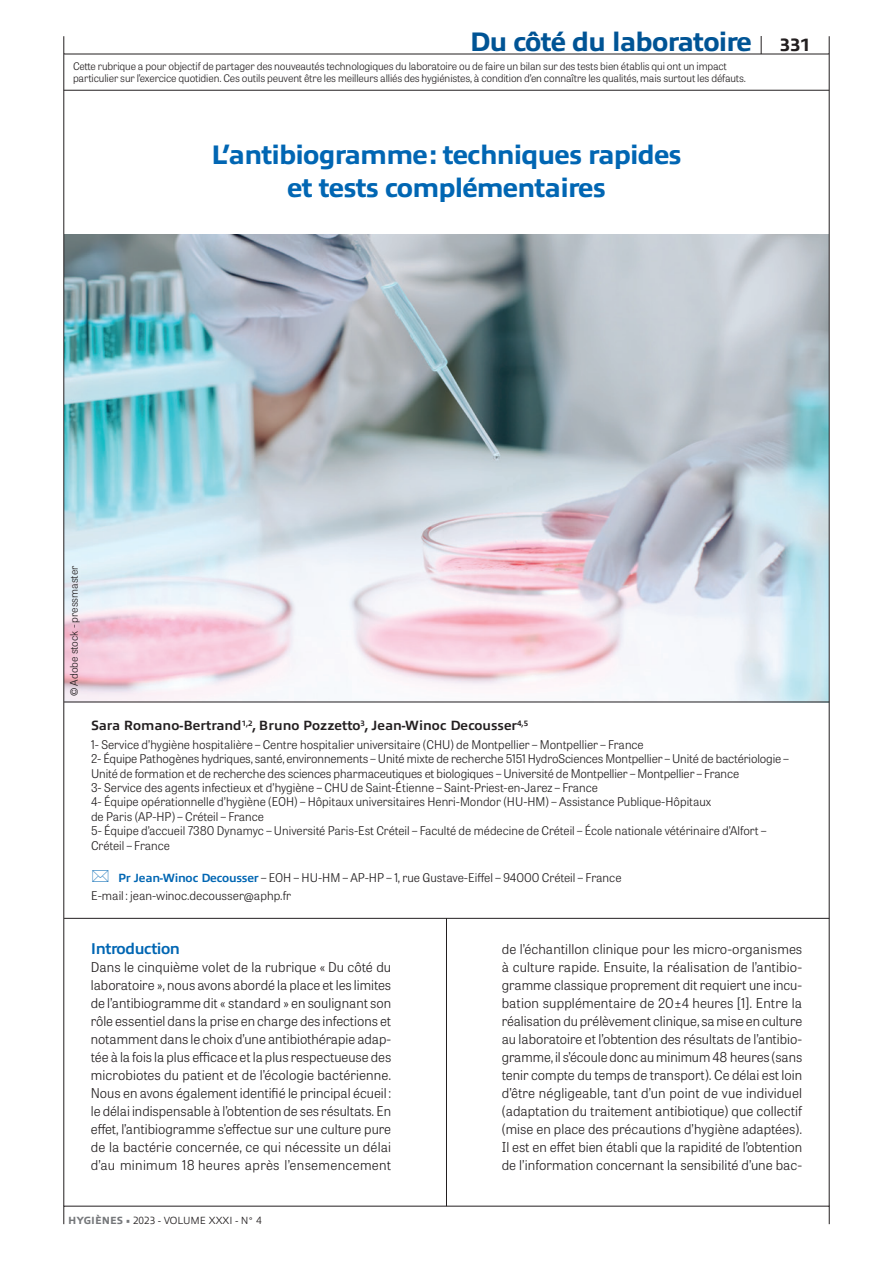
<style>
.page{position:relative;width:893px;height:1263px;background:#fff}
.page>*{position:absolute;margin:0;border:0;box-sizing:border-box;transform-origin:0 0}
.t1{font:800 27px/32.4px "Allumi Std";letter-spacing:-.03em;color:#0166b3;text-align:center}
.t2{font:800 27px "Allumi Std";letter-spacing:-.03em;color:#005495}
.t3{font:700 15.75px "Allumi Std";letter-spacing:-.03em;color:#0166b3}
.t4{font:300 13.5px/18px "Tablet Gothic";letter-spacing:.005em;color:#231f20;text-align:justify}
.t5{font:700 13.5px "Allumi Std";color:#231f20}
.t6{font:300 12px/14.4px "Tablet Gothic";color:#231f20}
.t7{font:300 10.5px/12px "Tablet Gothic";letter-spacing:-.01em;color:#231f20}
.t8{font:300 10.5px "Allumi Std";color:#231f20}
.s1{font-size:18px;color:#231f20}
.s2{font-family:"Frutiger LT Std"}
.s3{font-family:"Allumi Std";font-weight:700;color:#0166b3}
.s4{font-weight:800;color:#76787b}
</style>
<div class="page">
<img style="left:65px;top:234px;width:764px;height:468px">
<hr style="left:64px;top:702px;width:765px;height:1px;background:#231f20">
<hr style="left:64px;top:918px;width:765px;height:1px;background:#231f20">
<svg style="left:761px;top:36px;width:1px;height:18px"></svg>
<hr style="left:64px;top:54px;width:1px;height:1152px;background:#231f20">
<hr style="left:829px;top:54px;width:1px;height:1152px;background:#231f20">
<hr style="left:64px;top:90px;width:765px;height:1px;background:#231f20">
<hr style="left:446px;top:918px;width:1px;height:288px;background:#231f20">
<h1 class="t2" style="left:470px;top:27px;width:342px">Du côté du laboratoire <span class="s1">331</span></h1>
<p class="t7" style="left:73px;top:60px;width:675px">Cette rubrique a pour objectif de partager des nouveautés technologiques du laboratoire ou de faire un bilan sur des tests bien établis qui ont un impact particulier sur l’exercice quotidien. Ces outils peuvent être les meilleurs alliés des hygiénistes, à condition d’en connaître les qualités, mais surtout les défauts.</p>
<h1 class="t1" style="left:211px;top:139px;width:472px">L’antibiogramme: techniques rapides et tests complémentaires</h1>
<p class="t7" style="left:67px;top:696px;width:132px;rotate:-90deg"><span class="s2">©</span> Adobe stock - pressmaster</p>
<p class="t5" style="left:91px;top:718px;width:439px">Sara Romano-Bertrand<sup>1,2</sup>, Bruno Pozzetto<sup>3</sup>, Jean-Winoc Decousser<sup>4,5</sup></p>
<p class="t6" style="left:91px;top:737px;width:699px">1- Service d’hygiène hospitalière – Centre hospitalier universitaire (CHU) de Montpellier – Montpellier – France<br>2- Équipe Pathogènes hydriques, santé, environnements – Unité mixte de recherche 5151 HydroSciences Montpellier – Unité de bactériologie – Unité de formation et de recherche des sciences pharmaceutiques et biologiques – Université de Montpellier – Montpellier – France<br>3- Service des agents infectieux et d’hygiène – CHU de Saint-Étienne – Saint-Priest-en-Jarez – France<br>4- Équipe opérationnelle d’hygiène (EOH) – Hôpitaux universitaires Henri-Mondor (HU-HM) – Assistance Publique-Hôpitaux<br>de Paris (AP-HP) – Créteil – France<br>5- Équipe d’accueil 7380 Dynamyc – Université Paris-Est Créteil – Faculté de médecine de Créteil – École nationale vétérinaire d’Alfort – Créteil – France</p>
<p class="t6" style="left:91px;top:868px;width:532px;line-height:18px;text-indent:27px"><span class="s3">Pr Jean-Winoc Decousser</span> – EOH – HU-HM – AP-HP – 1, rue Gustave-Eiffel – 94000 Créteil – France<br>E-mail : jean-winoc.decousser@aphp.fr</p>
<p class="t3" style="left:91px;top:940px;width:91px">Introduction</p>
<p class="t4" style="left:91px;top:958px;width:302px">Dans le cinquième volet de la rubrique « Du côté du laboratoire », nous avons abordé la place et les limites de l’antibiogramme dit « standard » en soulignant son rôle essentiel dans la prise en charge des infections et notamment dans le choix d’une antibiothérapie adap&shy;tée à la fois la plus efficace et la plus respectueuse des microbiotes du patient et de l’écologie bactérienne.<br>Nous en avons également identifié le principal écueil : le délai indispensable à l’obtention de ses résultats. En effet, l’antibiogramme s’effectue sur une culture pure de la bactérie concernée, ce qui nécessite un délai d’au minimum 18 heures après l’ensemencement</p>
<p class="t4" style="left:502px;top:940px;width:302px">de l’échantillon clinique pour les micro-organismes à culture rapide. Ensuite, la réalisation de l’antibio&shy;gramme classique proprement dit requiert une incu&shy;bation supplémentaire de 20±4 heures [1]. Entre la réalisation du prélèvement clinique, sa mise en culture au laboratoire et l’obtention des résultats de l’antibio&shy;gramme, il s’écoule donc au minimum 48 heures (sans tenir compte du temps de transport). Ce délai est loin d’être négligeable, tant d’un point de vue individuel (adaptation du traitement antibiotique) que collectif (mise en place des précautions d’hygiène adaptées).<br>Il est en effet bien établi que la rapidité de l’obtention de l’information concernant la sensibilité d’une bac-</p>
<p class="t8" style="left:68px;top:1215px;width:195px"><span class="s4">HYGIÈNES •</span> 2023 - VOLUME XXXI - N° 4</p>
</div>
